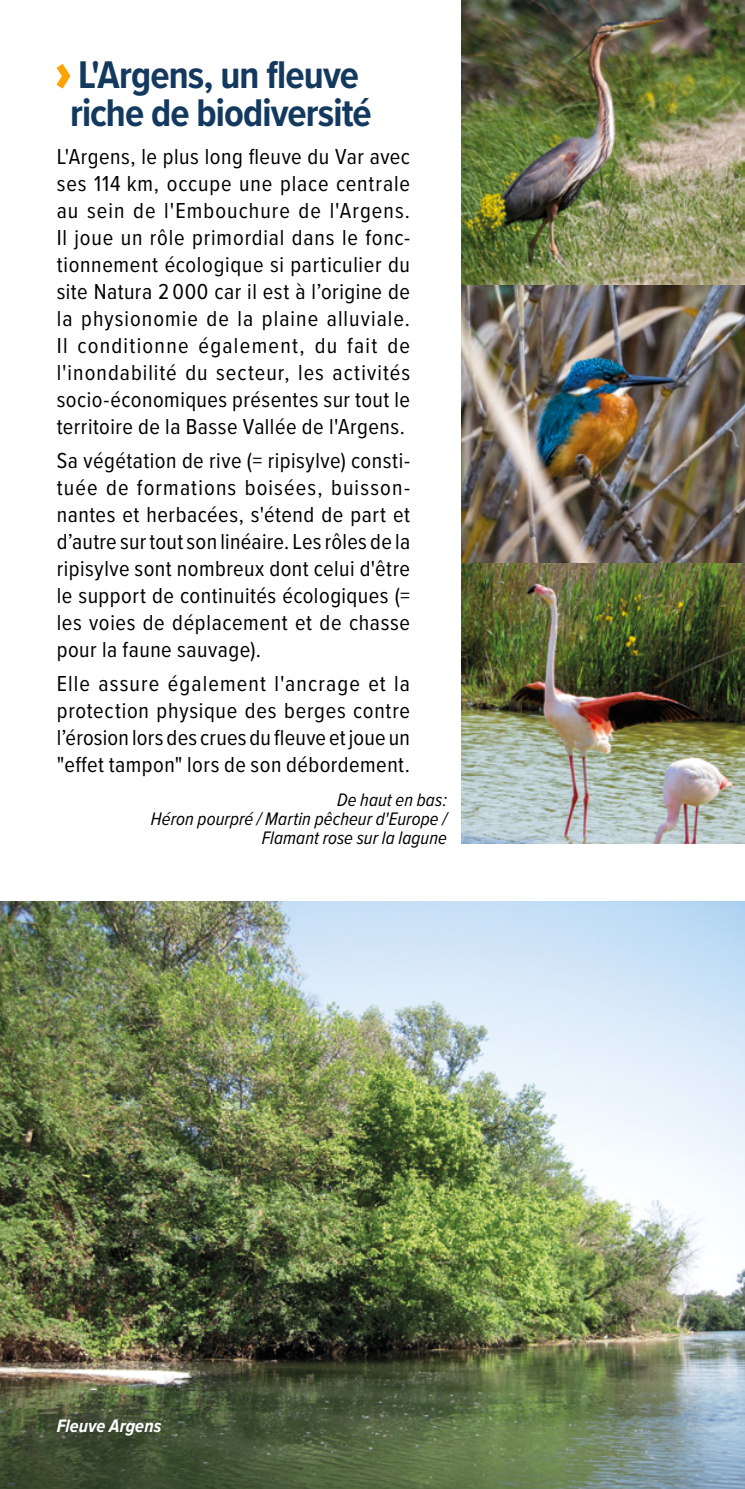
<style>
.page{position:relative;width:745px;height:1489px;background:#fff}
.page>*{position:absolute;margin:0;border:0;box-sizing:border-box;transform-origin:0 0}
.t1{font:700 40px/37.5px "Proxima Nova Cond";letter-spacing:-.02em;color:#14395f}
.t2{font:22.5px/27px "Proxima Nova Cond";letter-spacing:.02em;color:#000;text-align:justify}
.t3{font:italic 18.75px/18.8px "Proxima Nova Cond";letter-spacing:.005em;color:#000;text-align:right}
.t4{font:italic 700 18.75px "Proxima Nova Cond";letter-spacing:.005em;color:#fff}
</style>
<div class="page">
<svg style="left:57px;top:64px;width:13px;height:24px"></svg>
<img style="left:461px;top:0;width:283px;height:843px">
<img style="left:0;top:901px;width:744px;height:587px">
<h1 class="t1" style="left:70px;top:55px;width:303px">L'Argens, un fleuve riche de biodiversité</h1>
<p class="t2" style="left:57px;top:142px;width:354px">L'Argens, le plus long fleuve du Var avec ses 114 km, occupe une place centrale au sein de l'Embouchure de l'Argens.<br>Il joue un rôle primordial dans le fonc&shy;tionnement écologique si particulier du site Natura 2 000 car il est à l’origine de la physionomie de la plaine alluviale.<br>Il conditionne également, du fait de l'inondabilité du secteur, les activités socio-économiques présentes sur tout le territoire de la Basse Vallée de l'Argens.</p>
<p class="t2" style="left:57px;top:446px;width:355px">Sa végétation de rive (= ripisylve) consti&shy;tuée de formations boisées, buisson&shy;nantes et herbacées, s'étend de part et d’autre sur tout son linéaire. Les rôles de la ripisylve sont nombreux dont celui d'être le support de continuités écologiques (= les voies de déplacement et de chasse pour la faune sauvage).</p>
<p class="t2" style="left:57px;top:669px;width:354px">Elle assure également l'ancrage et la protection physique des berges contre l’érosion lors des crues du fleuve et joue un "effet tampon" lors de son débordement.</p>
<p class="t3" style="left:151px;top:789px;width:297px">De haut en bas :<br>Héron pourpré / Martin pêcheur d'Europe /<br>Flamant rose sur la lagune</p>
<p class="t4" style="left:57px;top:1411px;width:106px">Fleuve Argens</p>
</div>
